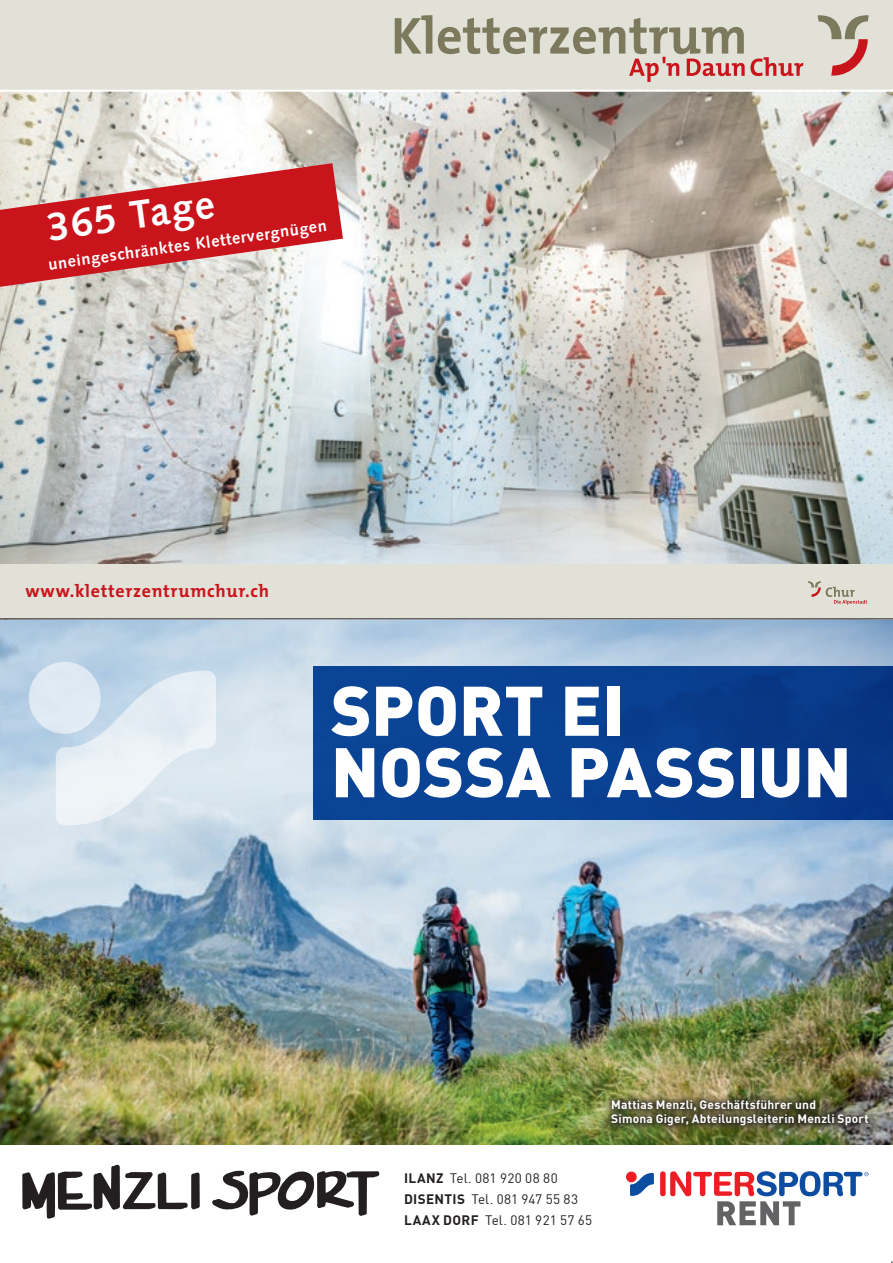
<style>
.page{position:relative;width:893px;height:1263px;background:#fff}
.page>*{position:absolute;margin:0;border:0;box-sizing:border-box;transform-origin:0 0}
.t1{font:900 69px/61.5px "FFDIN Profor IIC";color:#fff}
.t2{font:700 52.5px "The Mix";color:#7c795d}
.t3{font:700 39.6px "Syntax";color:#fff}
.t4{font:700 17.85px "The Mix";letter-spacing:.04em;color:#ca141c}
.t5{font:700 16.35px "Syntax";color:#fff}
.t6{font:13.5px/21px "FFDIN Profor IIC";letter-spacing:.015em;color:#231f20}
.t7{font:700 12px/14.4px "FFDIN Profor IIC";letter-spacing:.02em;color:#fff}
.s1{font-weight:700}
</style>
<div class="page">
<img style="left:0;top:619px;width:893px;height:525px">
<div style="left:314px;top:666px;width:579px;height:153px;background:linear-gradient(to right,#0b479a,#073785)"></div>
<div style="left:29px;top:662px;width:72px;height:72px;background:#dfe9f3;border-radius:50%"></div>
<svg style="left:56px;top:671px;width:160px;height:155px"></svg>
<div style="left:660px;top:1171px;width:6px;height:25px;background:#ee1d23;border-radius:3px"></div>
<div style="left:626px;top:1171px;width:11px;height:11px;background:#ee1d23;border-radius:50%"></div>
<svg style="left:630px;top:1173px;width:24px;height:23px"></svg>
<svg style="left:670px;top:1171px;width:198px;height:54px"></svg>
<svg style="left:212px;top:1170px;width:167px;height:46px"></svg>
<svg style="left:22px;top:1165px;width:178px;height:53px"></svg>
<div style="left:603px;top:1091px;width:274px;height:43px;background:#231f20;opacity:.95"></div>
<img style="left:0;top:92px;width:893px;height:472px">
<div style="left:0;top:0;width:893px;height:91px;background:#e1e1d7"></div>
<div style="left:0;top:564px;width:893px;height:55px;background:#e1e1d7"></div>
<hr style="left:0;top:90px;width:893px;height:2px;background:#fff">
<svg style="left:808px;top:581px;width:59px;height:24px"></svg>
<svg style="left:0;top:163px;width:343px;height:124px;background:#d36366"></svg>
<svg style="left:629px;top:57px;width:50px;height:25px"></svg>
<svg style="left:687px;top:57px;width:116px;height:19px"></svg>
<svg style="left:818px;top:15px;width:51px;height:61px"></svg>
<hr style="left:0;top:618px;width:893px;height:1px;background:#231f20">
<h3 class="t3" style="left:44px;top:205px;width:170px;rotate:-8deg">365 Tage</h3>
<h3 class="t5" style="left:47px;top:255px;width:282px;rotate:-8deg">uneingeschränktes Klettervergnügen</h3>
<h2 class="t2" style="left:391px;top:-8px;width:358px">Kletterzentrum</h2>
<h3 class="t4" style="left:26px;top:576px;width:245px">www.kletterzentrumchur.ch</h3>
<h1 class="t1" style="left:331px;top:675px;width:522px">SPORT EI<br>NOSSA PASSIUN</h1>
<p class="t6" style="left:404px;top:1167px;width:190px"><span class="s1">ILANZ</span> Tel. 081 920 08 80<br><span class="s1">DISENTIS</span> Tel. 081 947 55 83<br><span class="s1">LAAX DORF</span> Tel. 081 921 57 65</p>
<p class="t7" style="left:611px;top:1097px;width:259px">Mattias Menzli, Geschäftsführer und<br>Simona Giger, Abteilungsleiterin Menzli Sport</p>
</div>
